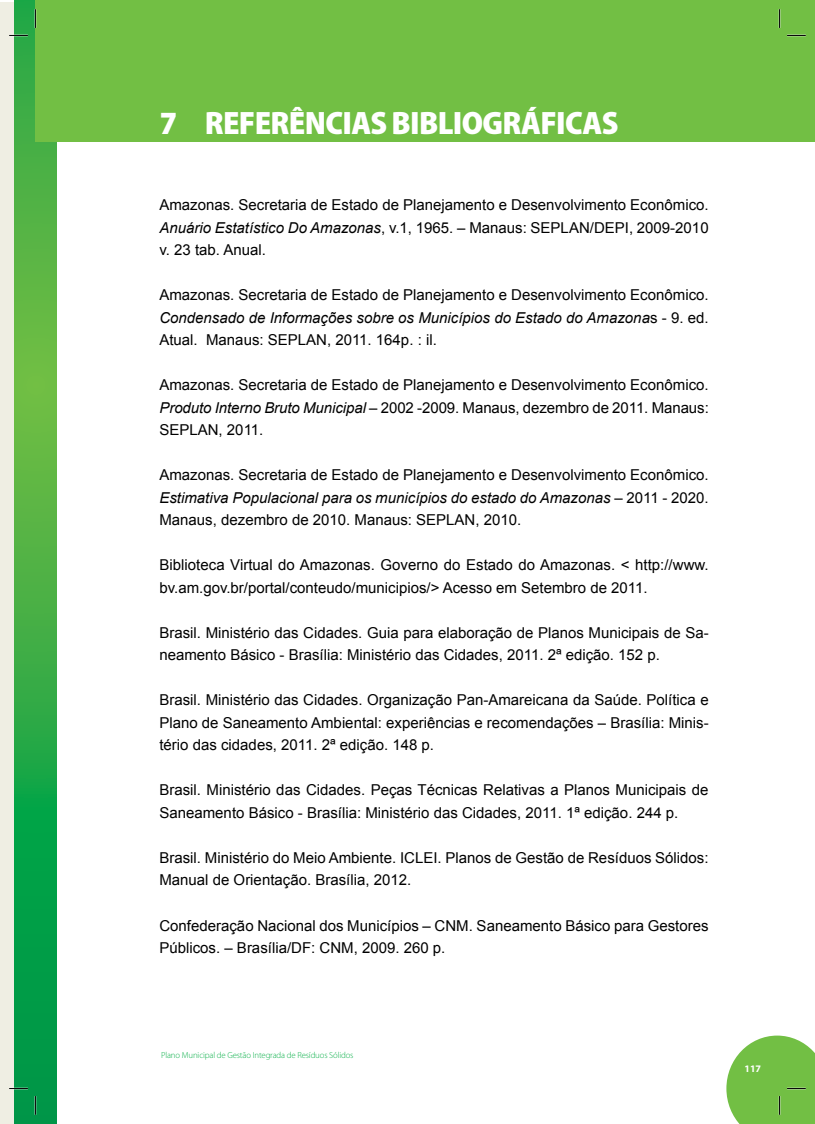
<style>
.page{position:relative;width:815px;height:1124px;background:#fff}
.page>*{position:absolute;margin:0;border:0;box-sizing:border-box;transform-origin:0 0}
.t1{font:900 semi-condensed 32.5px "Myriad Pro";letter-spacing:-.02em;color:#fff}
.t2{font:15px/22.5px "Arial";color:#000;text-align:justify}
.t3{font:700 10px "Myriad Pro";color:#fff}
.t4{font:300 8.75px "Myriad Pro";letter-spacing:-.015em;color:#0db14b}
.s1{font-style:italic}
</style>
<div class="page">
<div style="left:0;top:2px;width:35px;height:1121px;background:#efeee3"></div>
<svg style="left:14px;top:0;width:43px;height:1123px;background:#35ab45"></svg>
<div style="left:35px;top:0;width:780px;height:142px;background:#72bf44"></div>
<svg style="left:9px;top:35px;width:19px;height:1px"></svg>
<svg style="left:787px;top:35px;width:19px;height:1px"></svg>
<svg style="left:9px;top:1087px;width:19px;height:2px"></svg>
<svg style="left:35px;top:9px;width:1px;height:19px"></svg>
<svg style="left:35px;top:1095px;width:1px;height:19px"></svg>
<svg style="left:779px;top:9px;width:1px;height:19px"></svg>
<svg style="left:726px;top:1035px;width:89px;height:88px;background:#83c65c"></svg>
<h1 class="t1" style="left:160px;top:105px;width:460px">7 REFERÊNCIAS BIBLIOGRÁFICAS</h1>
<p class="t2" style="left:159px;top:194px;width:551px">Amazonas. Secretaria de Estado de Planejamento e Desenvolvimento Econômico.<br><span class="s1">Anuário Estatístico Do Amazonas</span>, v.1, 1965. – Manaus: SEPLAN/DEPI, 2009-2010 v. 23 tab. Anual.</p>
<p class="t2" style="left:159px;top:284px;width:551px">Amazonas. Secretaria de Estado de Planejamento e Desenvolvimento Econômico.<br><span class="s1">Condensado de Informações sobre os Municípios do Estado do Amazona</span>s - 9. ed.<br>Atual. Manaus: SEPLAN, 2011. 164p. : il.</p>
<p class="t2" style="left:159px;top:374px;width:551px">Amazonas. Secretaria de Estado de Planejamento e Desenvolvimento Econômico.<br><span class="s1">Produto Interno Bruto Municipal</span> – 2002 -2009. Manaus, dezembro de 2011. Manaus:<br>SEPLAN, 2011.</p>
<p class="t2" style="left:159px;top:464px;width:551px">Amazonas. Secretaria de Estado de Planejamento e Desenvolvimento Econômico.<br><span class="s1">Estimativa Populacional para os municípios do estado do Amazonas</span> – 2011 - 2020.<br>Manaus, dezembro de 2010. Manaus: SEPLAN, 2010.</p>
<p class="t2" style="left:159px;top:554px;width:551px">Biblioteca Virtual do Amazonas. Governo do Estado do Amazonas. &lt; http://www. bv.am.gov.br/portal/conteudo/municipios/&gt; Acesso em Setembro de 2011.</p>
<p class="t2" style="left:159px;top:621px;width:551px">Brasil. Ministério das Cidades. Guia para elaboração de Planos Municipais de Sa&shy;neamento Básico - Brasília: Ministério das Cidades, 2011. 2ª edição. 152 p.</p>
<p class="t2" style="left:159px;top:689px;width:551px">Brasil. Ministério das Cidades. Organização Pan-Amareicana da Saúde. Política e Plano de Saneamento Ambiental: experiências e recomendações – Brasília: Minis&shy;tério das cidades, 2011. 2ª edição. 148 p.</p>
<p class="t2" style="left:159px;top:779px;width:551px">Brasil. Ministério das Cidades. Peças Técnicas Relativas a Planos Municipais de<br>Saneamento Básico - Brasília: Ministério das Cidades, 2011. 1ª edição. 244 p.</p>
<p class="t2" style="left:159px;top:846px;width:551px">Brasil. Ministério do Meio Ambiente. ICLEI. Planos de Gestão de Resíduos Sólidos:<br>Manual de Orientação. Brasília, 2012.</p>
<p class="t2" style="left:159px;top:914px;width:551px">Confederação Nacional dos Municípios – CNM. Saneamento Básico para Gestores<br>Públicos. – Brasília/DF: CNM, 2009. 260 p.</p>
<p class="t4" style="left:161px;top:1050px;width:194px">Plano Municipal de Gestão Integrada de Resíduos Sólidos</p>
<p class="t3" style="left:745px;top:1062px;width:18px">117</p>
</div>
